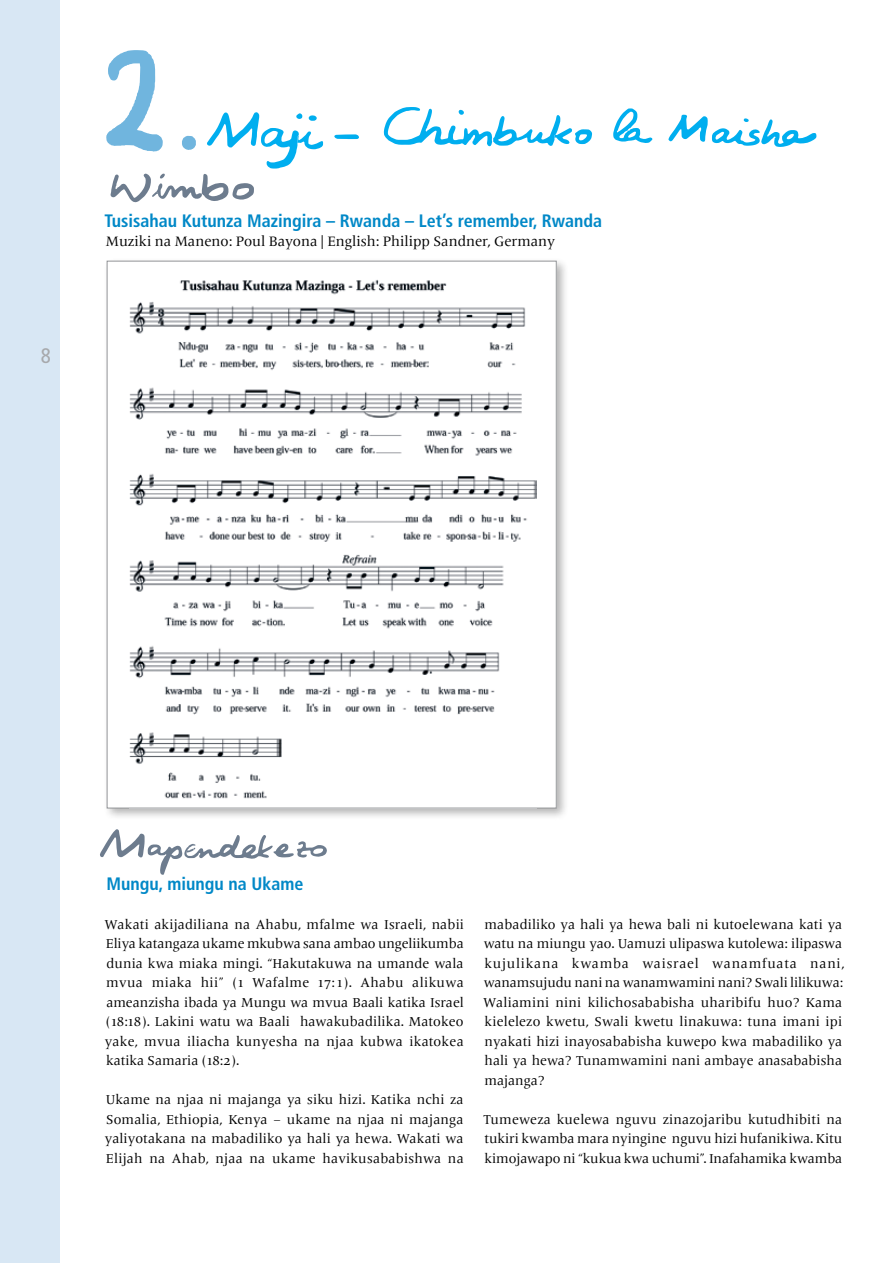
<style>
.page{position:relative;width:893px;height:1263px;background:#fff}
.page>*{position:absolute;margin:0;border:0;box-sizing:border-box;transform-origin:0 0}
.t1{font:condensed 21px "Frutiger LT Pro";color:#a7a9ac}
.t2{font:700 condensed 18px "Frutiger LT Pro";color:#0088c7}
.t3{font:14.25px "Frutiger Serif LT Pro";color:#000}
.t4{font:13.5px/19.5px "Frutiger Serif LT Pro";letter-spacing:.01em;color:#000;text-align:justify}
</style>
<div class="page">
<div style="left:0;top:0;width:60px;height:1263px;background:#d8e7f4"></div>
<div style="left:103px;top:257px;width:466px;height:564px;background:#000;opacity:.3"></div>
<div style="left:107px;top:261px;width:449px;height:547px;background:#fff"></div>
<img style="left:129px;top:280px;width:407px;height:519px">
<svg style="left:613px;top:108px;width:39px;height:35px"></svg>
<svg style="left:334px;top:134px;width:25px;height:5px"></svg>
<svg style="left:384px;top:107px;width:208px;height:39px"></svg>
<svg style="left:668px;top:115px;width:148px;height:32px"></svg>
<svg style="left:100px;top:829px;width:227px;height:46px"></svg>
<svg style="left:106px;top:50px;width:217px;height:153px"></svg>
<h1 class="t1" style="left:41px;top:344px;width:12px">8</h1>
<h2 class="t2" style="left:105px;top:210px;width:499px">Tusisahau Kutunza Mazingira – Rwanda – Let’s remember, Rwanda</h2>
<p class="t3" style="left:106px;top:233px;width:451px">Muziki na Maneno: Poul Bayona | English: Philipp Sandner, Germany</p>
<h2 class="t2" style="left:106px;top:873px;width:199px">Mungu, miungu na Ukame</h2>
<p class="t4" style="left:105px;top:914px;width:361px">Wakati akijadiliana na Ahabu, mfalme wa Israeli, nabii Eliya katangaza ukame mkubwa sana ambao ungeliikumba dunia kwa miaka mingi. “Hakutakuwa na umande wala mvua miaka hii” (1 Wafalme 17:1). Ahabu alikuwa ameanzisha ibada ya Mungu wa mvua Baali katika Israel (18:18). Lakini watu wa Baali hawakubadilika. Matokeo yake, mvua iliacha kunyesha na njaa kubwa ikatokea katika Samaria (18:2).</p>
<p class="t4" style="left:105px;top:1090px;width:360px">Ukame na njaa ni majanga ya siku hizi. Katika nchi za Somalia, Ethiopia, Kenya – ukame na njaa ni majanga yaliyotakana na mabadiliko ya hali ya hewa. Wakati wa Elijah na Ahab, njaa na ukame havikusababishwa na</p>
<p class="t4" style="left:483px;top:914px;width:363px;text-align:left">mabadiliko ya hali ya hewa bali ni kutoelewana kati ya watu na miungu yao. Uamuzi ulipaswa kutolewa: ilipaswa kujulikana kwamba waisrael wanamfuata nani, wanamsujudu nani na wanamwamini nani? Swali lilikuwa:<br>Waliamini nini kilichosababisha uharibifu huo? Kama kielelezo kwetu, Swali kwetu linakuwa: tuna imani ipi nyakati hizi inayosababisha kuwepo kwa mabadiliko ya hali ya hewa? Tunamwamini nani ambaye anasababisha majanga?</p>
<p class="t4" style="left:483px;top:1109px;width:360px">Tumeweza kuelewa nguvu zinazojaribu kutudhibiti na tukiri kwamba mara nyingine nguvu hizi hufanikiwa. Kitu kimojawapo ni “kukua kwa uchumi”. Inafahamika kwamba</p>
</div>
